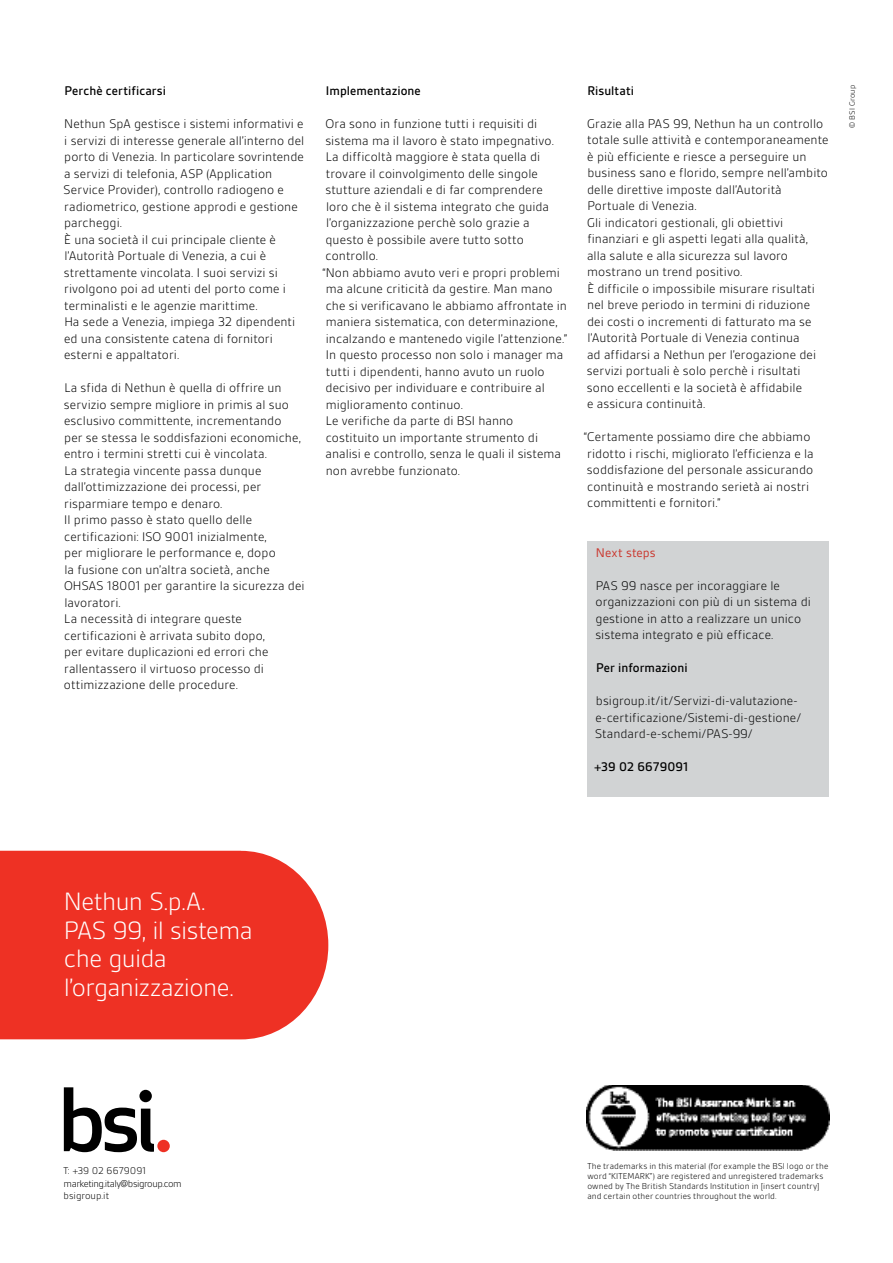
<style>
.page{position:relative;width:893px;height:1263px;background:#fff}
.page>*{position:absolute;margin:0;border:0;box-sizing:border-box;transform-origin:0 0}
.t1{font:300 27px/28.5px "BSI Gesta";letter-spacing:-.02em;color:#fff}
.t2{font:300 13.5px/16.5px "BSI Gesta";letter-spacing:.005em;color:#000}
.t3{font:500 13.5px "BSI Gesta";letter-spacing:.005em;color:#000}
.t4{font:13.5px "BSI Gesta";letter-spacing:.01em;color:#ca352c}
.t5{font:300 10.5px/12.6px "BSI Gesta";letter-spacing:-.04em;color:#000}
.t6{font:300 9.15px/10.1px "BSI Gesta";letter-spacing:.01em;color:#000}
.t7{font:300 8.25px "BSI Gesta";letter-spacing:.015em;color:#000}
</style>
<div class="page">
<img style="left:587px;top:1086px;width:242px;height:65px">
<svg style="left:64px;top:1087px;width:90px;height:65px"></svg>
<div style="left:157px;top:1140px;width:13px;height:12px;background:#ee3124;border-radius:50%"></div>
<div style="left:587px;top:541px;width:241px;height:255px;background:#d1d3d4"></div>
<div style="left:0;top:851px;width:328px;height:188px;background:#ee3124"></div>
<p class="t3" style="left:64px;top:84px;width:103px">Perchè certificarsi</p>
<p class="t2" style="left:63px;top:116px;width:242px">Nethun SpA gestisce i sistemi informativi e i servizi di interesse generale all’interno del porto di Venezia. In particolare sovrintende a servizi di telefonia, ASP (Application Service Provider), controllo radiogeno e radiometrico, gestione approdi e gestione parcheggi.<br>È una società il cui principale cliente è l’Autorità Portuale di Venezia, a cui è strettamente vincolata. I suoi servizi si rivolgono poi ad utenti del porto come i terminalisti e le agenzie marittime.<br>Ha sede a Venezia, impiega 32 dipendenti ed una consistente catena di fornitori esterni e appaltatori.</p>
<p class="t2" style="left:64px;top:380px;width:242px">La sfida di Nethun è quella di offrire un servizio sempre migliore in primis al suo esclusivo committente, incrementando<br>per se stessa le soddisfazioni economiche, entro i termini stretti cui è vincolata.<br>La strategia vincente passa dunque dall’ottimizzazione dei processi, per risparmiare tempo e denaro.<br>Il primo passo è stato quello delle certificazioni: ISO 9001 inizialmente,<br>per migliorare le performance e, dopo<br>la fusione con un’altra società, anche OHSAS 18001 per garantire la sicurezza dei lavoratori.<br>La necessità di integrare queste certificazioni è arrivata subito dopo,<br>per evitare duplicazioni ed errori che rallentassero il virtuoso processo di ottimizzazione delle procedure.</p>
<p class="t3" style="left:326px;top:84px;width:96px">Implementazione</p>
<p class="t2" style="left:322px;top:116px;width:246px">Ora sono in funzione tutti i requisiti di sistema ma il lavoro è stato impegnativo.<br>La difficoltà maggiore è stata quella di trovare il coinvolgimento delle singole stutture aziendali e di far comprendere<br>loro che è il sistema integrato che guida l’organizzazione perchè solo grazie a questo è possibile avere tutto sotto controllo.<br>“Non abbiamo avuto veri e propri problemi ma alcune criticità da gestire. Man mano che si verificavano le abbiamo affrontate in maniera sistematica, con determinazione, incalzando e mantenedo vigile l’attenzione.” In questo processo non solo i manager ma tutti i dipendenti, hanno avuto un ruolo decisivo per individuare e contribuire al miglioramento continuo.<br>Le verifiche da parte di BSI hanno<br>costituito un importante strumento di analisi e controllo, senza le quali il sistema non avrebbe funzionato.</p>
<p class="t3" style="left:587px;top:84px;width:48px">Risultati</p>
<p class="t2" style="left:587px;top:115px;width:243px">Grazie alla PAS 99, Nethun ha un controllo totale sulle attività e contemporaneamente è più efficiente e riesce a perseguire un business sano e florido, sempre nell’ambito delle direttive imposte dall’Autorità Portuale di Venezia.<br>Gli indicatori gestionali, gli obiettivi finanziari e gli aspetti legati alla qualità, alla salute e alla sicurezza sul lavoro mostrano un trend positivo.<br>È difficile o impossibile misurare risultati nel breve periodo in termini di riduzione dei costi o incrementi di fatturato ma se l’Autorità Portuale di Venezia continua<br>ad affidarsi a Nethun per l’erogazione dei servizi portuali è solo perchè i risultati sono eccellenti e la società è affidabile<br>e assicura continuità.</p>
<p class="t2" style="left:584px;top:429px;width:231px">“Certamente possiamo dire che abbiamo ridotto i rischi, migliorato l’efficienza e la soddisfazione del personale assicurando continuità e mostrando serietà ai nostri committenti e fornitori.”</p>
<p class="t4" style="left:596px;top:546px;width:61px">Next steps</p>
<p class="t2" style="left:595px;top:577px;width:217px">PAS 99 nasce per incoraggiare le organizzazioni con più di un sistema di gestione in atto a realizzare un unico sistema integrato e più efficace.</p>
<p class="t3" style="left:596px;top:661px;width:93px">Per informazioni</p>
<p class="t2" style="left:595px;top:693px;width:208px">bsigroup.it/it/Servizi-di-valutazione&shy;e-certificazione/Sistemi-di-gestione/<br>Standard-e-schemi/PAS-99/</p>
<p class="t3" style="left:594px;top:760px;width:96px">+39 02 6679091</p>
<p class="t7" style="left:848px;top:128px;width:44px;rotate:-90deg">© BSI Group</p>
<h1 class="t1" style="left:64px;top:887px;width:190px">Nethun S.p.A.<br>PAS 99, il sistema che guida l’organizzazione.</h1>
<p class="t5" style="left:64px;top:1164px;width:120px">T: +39 02 6679091 marketing.italy@bsigroup.com bsigroup.it</p>
<p class="t6" style="left:587px;top:1161px;width:242px">The trademarks in this material (for example the BSI logo or the word “KITEMARK”) are registered and unregistered trademarks owned by The British Standards Institution in [insert country] and certain other countries throughout the world.</p>
</div>
